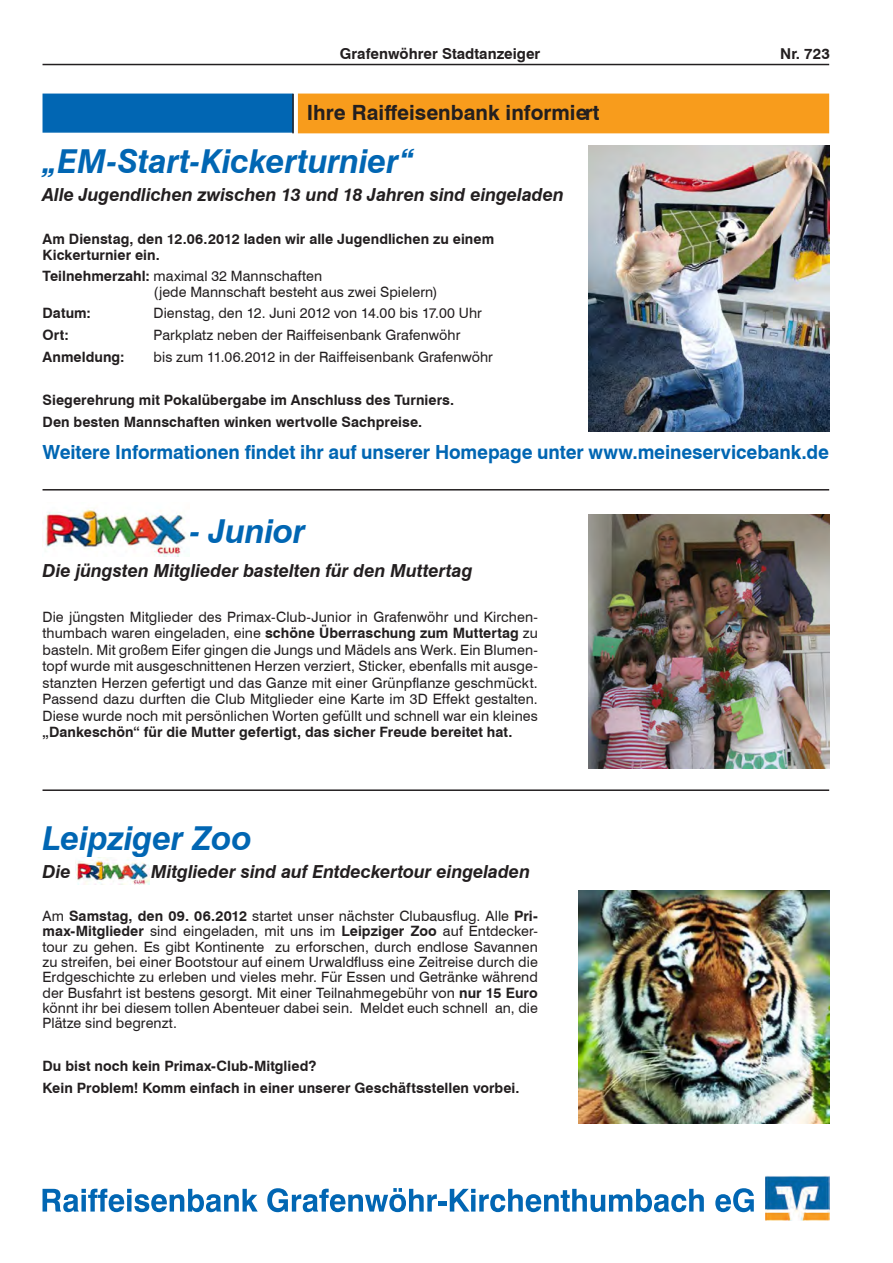
<style>
.page{position:relative;width:893px;height:1263px;background:#fff}
.page>*{position:absolute;margin:0;border:0;box-sizing:border-box;transform-origin:0 0}
.t1{font:italic 700 33px "Swiss 721 BT";letter-spacing:-.01em;color:#0166b3}
.t2{font:700 21px "Swiss 721 BT";color:#231f20}
.t3{font:700 19.5px "Swiss 721 BT";letter-spacing:-.005em;color:#0166b3}
.t4{font:italic 700 18px "Swiss 721 BT";letter-spacing:-.005em;color:#231f20}
.t5{font:700 15px "Swiss 721 BT";color:#231f20}
.t6{font:14.25px/15.3px "Swiss 721 BT";letter-spacing:.005em;color:#231f20;text-align:justify}
.t7{font:700 14.25px/21.6px "Swiss 721 BT";letter-spacing:.005em;color:#231f20}
.s1{font-weight:700}
</style>
<div class="page">
<hr style="left:43px;top:64px;width:786px;height:1px;background:#231f20">
<div style="left:43px;top:94px;width:250px;height:39px;background:#0166b3;border:2px solid #0166b3"></div>
<div style="left:298px;top:94px;width:531px;height:39px;background:#f89c1c"></div>
<hr style="left:292px;top:94px;width:2px;height:39px;background:#231f20">
<img style="left:765px;top:1176px;width:64px;height:44px">
<svg style="left:43px;top:1189px;width:215px;height:23px"></svg>
<svg style="left:267px;top:1188px;width:437px;height:24px"></svg>
<svg style="left:715px;top:1188px;width:39px;height:24px"></svg>
<hr style="left:43px;top:489px;width:786px;height:1px;background:#231f20">
<hr style="left:43px;top:789px;width:786px;height:2px;background:#231f20">
<img style="left:578px;top:890px;width:251px;height:234px">
<img style="left:588px;top:514px;width:241px;height:254px">
<img style="left:588px;top:146px;width:241px;height:286px">
<img style="left:43px;top:509px;width:143px;height:47px">
<img style="left:76px;top:857px;width:74px;height:27px">
<p class="t5" style="left:340px;top:45px;width:202px">Grafenwöhrer Stadtanzeiger</p>
<p class="t5" style="left:780px;top:45px;width:51px">Nr. 723</p>
<h2 class="t2" style="left:307px;top:100px;width:294px">Ihre Raiffeisenbank informiert</h2>
<h1 class="t1" style="left:43px;top:141px;width:373px">„EM-Start-Kickerturnier“</h1>
<p class="t4" style="left:43px;top:184px;width:523px">Alle Jugendlichen zwischen 13 und 18 Jahren sind eingeladen</p>
<p class="t7" style="left:43px;top:232px;width:453px;line-height:15.3px">Am Dienstag, den 12.06.2012 laden wir alle Jugendlichen zu einem<br>Kickerturnier ein.</p>
<p class="t6" style="left:154px;top:268px;width:286px;text-indent:-111px"><span class="s1">Teilnehmerzahl:</span> maximal 32 Mannschaften<br>(jede Mannschaft besteht aus zwei Spielern)</p>
<p class="t7" style="left:43px;top:302px;width:50px">Datum:</p>
<p class="t6" style="left:154px;top:305px;width:330px">Dienstag, den 12. Juni 2012 von 14.00 bis 17.00 Uhr</p>
<p class="t7" style="left:43px;top:324px;width:28px">Ort:</p>
<p class="t6" style="left:154px;top:327px;width:308px">Parkplatz neben der Raiffeisenbank Grafenwöhr</p>
<p class="t7" style="left:43px;top:346px;width:84px">Anmeldung:</p>
<p class="t6" style="left:154px;top:349px;width:341px">bis zum 11.06.2012 in der Raiffeisenbank Grafenwöhr</p>
<p class="t7" style="left:43px;top:389px;width:413px">Siegerehrung mit Pokalübergabe im Anschluss des Turniers.<br>Den besten Mannschaften winken wertvolle Sachpreise.</p>
<h3 class="t3" style="left:43px;top:440px;width:788px">Weitere Informationen findet ihr auf unserer Homepage unter www.meineservicebank.de</h3>
<h1 class="t1" style="left:190px;top:511px;width:117px">- Junior</h1>
<p class="t4" style="left:43px;top:560px;width:432px">Die jüngsten Mitglieder bastelten für den Muttertag</p>
<p class="t6" style="left:43px;top:608px;width:497px;line-height:16.5px">Die jüngsten Mitglieder des Primax-Club-Junior in Grafenwöhr und Kirchen&shy;thumbach waren eingeladen, eine <span class="s1">schöne Überraschung zum Muttertag</span> zu basteln. Mit großem Eifer gingen die Jungs und Mädels ans Werk. Ein Blumen&shy;topf wurde mit ausgeschnittenen Herzen verziert, Sticker, ebenfalls mit ausge&shy;stanzten Herzen gefertigt und das Ganze mit einer Grünpflanze geschmückt.<br>Passend dazu durften die Club Mitglieder eine Karte im 3D Effekt gestalten.<br>Diese wurde noch mit persönlichen Worten gefüllt und schnell war ein kleines</p>
<p class="t7" style="left:43px;top:721px;width:471px">„Dankeschön“ für die Mutter gefertigt, das sicher Freude bereitet hat.</p>
<h1 class="t1" style="left:43px;top:818px;width:211px">Leipziger Zoo</h1>
<p class="t4" style="left:43px;top:860px;width:30px">Die</p>
<p class="t4" style="left:151px;top:860px;width:380px">Mitglieder sind auf Entdeckertour eingeladen</p>
<p class="t6" style="left:43px;top:908px;width:497px">Am <span class="s1">Samstag, den 09. 06.2012</span> startet unser nächster Clubausflug. Alle <span class="s1">Pri&shy;max-Mitglieder</span> sind eingeladen, mit uns im <span class="s1">Leipziger Zoo</span> auf Entdecker&shy;tour zu gehen. Es gibt Kontinente zu erforschen, durch endlose Savannen zu streifen, bei einer Bootstour auf einem Urwaldfluss eine Zeitreise durch die Erdgeschichte zu erleben und vieles mehr. Für Essen und Getränke während der Busfahrt ist bestens gesorgt. Mit einer Teilnahmegebühr von <span class="s1">nur 15 Euro </span>könnt ihr bei diesem tollen Abenteuer dabei sein. Meldet euch schnell an, die Plätze sind begrenzt.</p>
<p class="t7" style="left:43px;top:1055px;width:479px">Du bist noch kein Primax-Club-Mitglied?<br>Kein Problem! Komm einfach in einer unserer Geschäftsstellen vorbei.</p>
</div>
